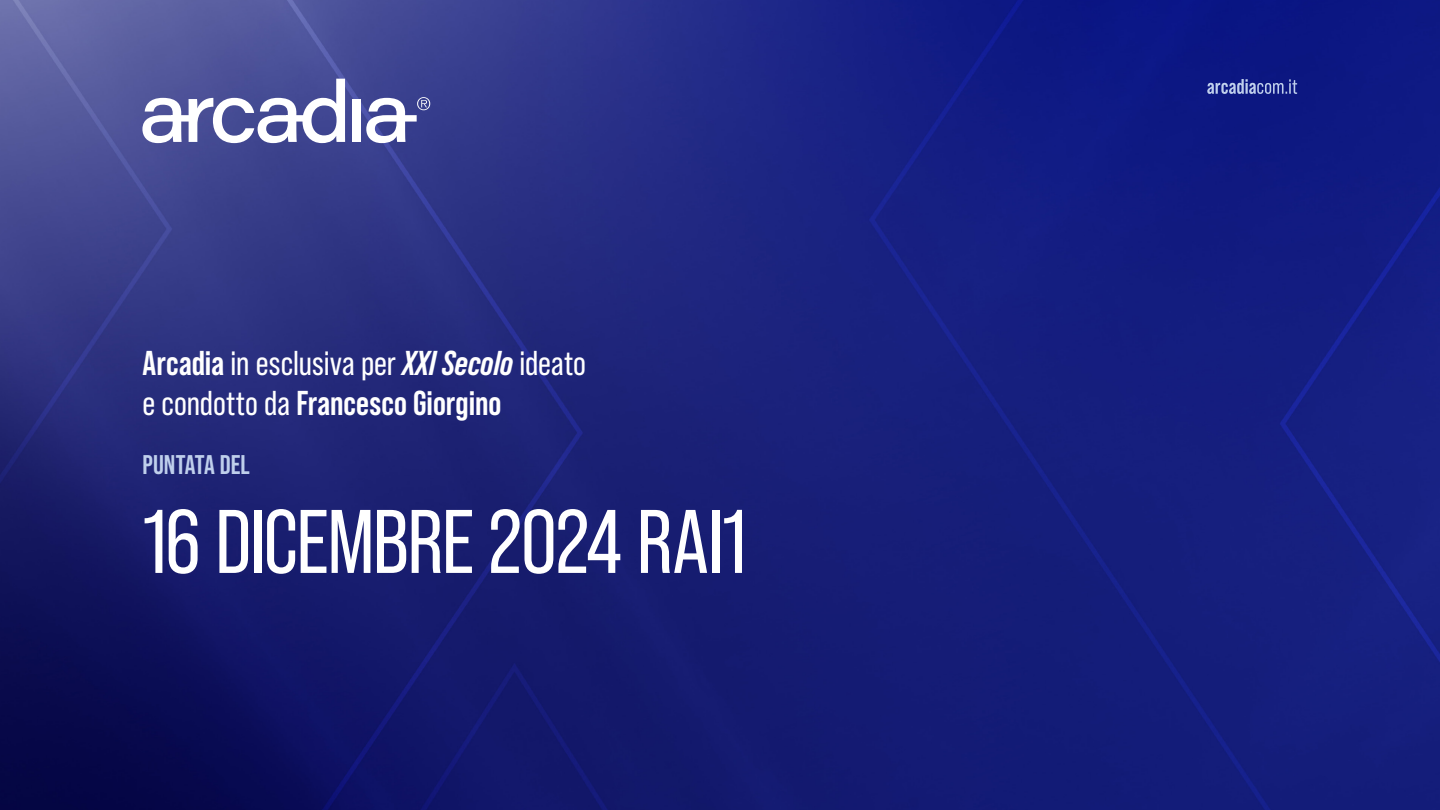
<style>
.page{position:relative;width:1440px;height:810px;background:#fff}
.page>*{position:absolute;margin:0;border:0;box-sizing:border-box;transform-origin:0 0}
.t1{font:90px "Bebas Neue Pro";letter-spacing:-.015em;color:#fff}
.t2{font:34.5px/39.5px "Bebas Neue Pro";color:#fff}
.t3{font:700 27px "Bebas Neue Pro";color:#bfcfec}
.s1{font-weight:700}
.s2{font-weight:700;font-style:italic}
</style>
<div class="page">
<img style="left:0;top:0;width:1440px;height:810px">
<svg style="left:142px;top:79px;width:203px;height:64px"></svg>
<div style="left:352px;top:99px;width:9px;height:43px;background:#fff"></div>
<svg style="left:366px;top:97px;width:64px;height:46px"></svg>
<svg style="left:1207px;top:79px;width:90px;height:15px"></svg>
<p class="t2" style="left:142px;top:343px;width:445px"><span class="s1">Arcadia</span> in esclusiva per <span class="s2">XXI Secolo</span> ideato e condotto da <span class="s1">Francesco Giorgino</span></p>
<p class="t3" style="left:142px;top:449px;width:109px">PUNTATA DEL</p>
<h1 class="t1" style="left:142px;top:491px;width:606px">16 DICEMBRE 2024 RAI1</h1>
</div>
